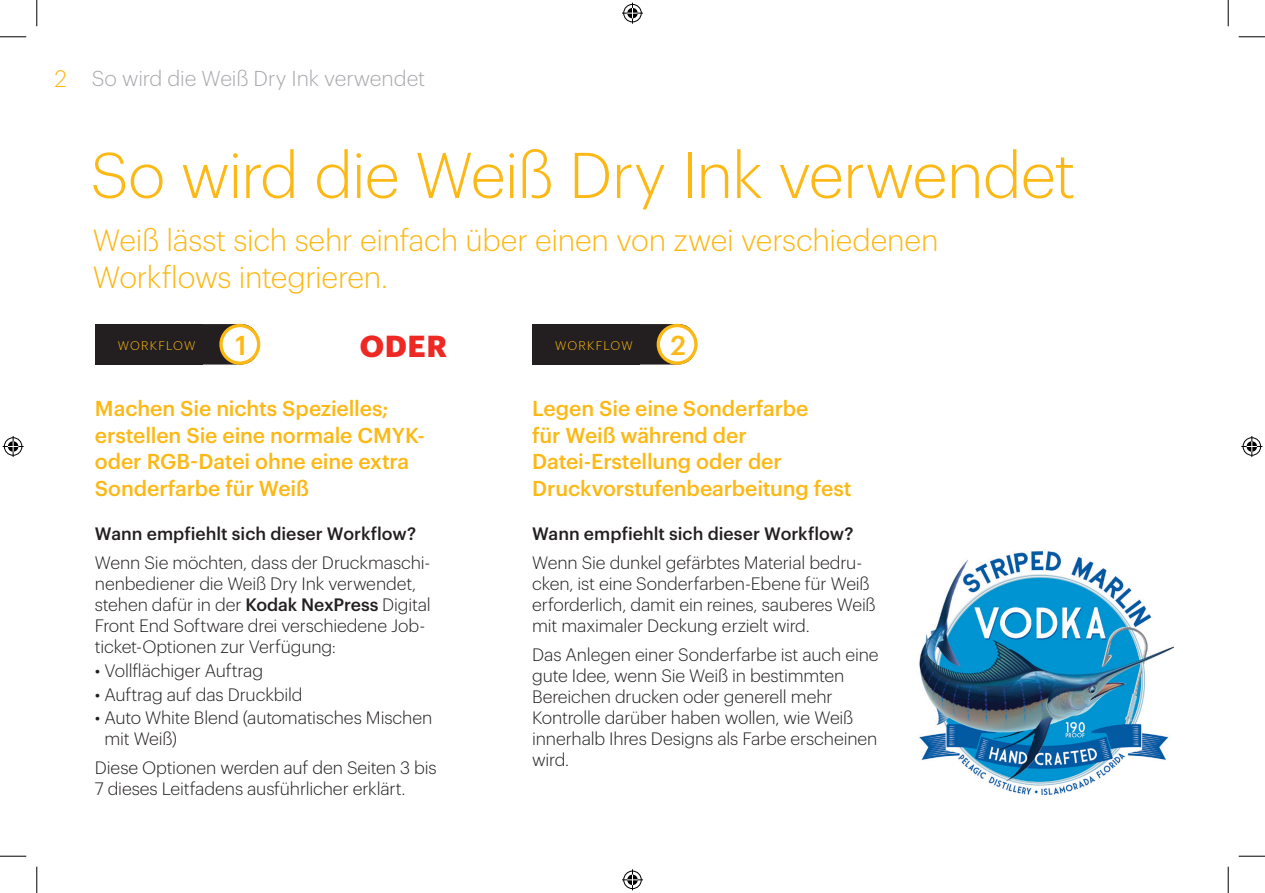
<style>
.page{position:relative;width:1265px;height:893px;background:#fff}
.page>*{position:absolute;margin:0;border:0;box-sizing:border-box;transform-origin:0 0}
.t1{font:300 63px "Graphik";letter-spacing:-.015em;color:#fcb814}
.t2{font:300 29.93px/36.6px "Graphik";letter-spacing:-.005em;color:#fcb814}
.t3{font:700 29.75px "Graphik";color:#ee2823}
.t4{font:500 26.78px "Graphik";color:#fcb814}
.t5{font:500 21px/26.8px "Graphik";letter-spacing:-.005em;color:#fcb814}
.t6{font:300 21px "Graphik";letter-spacing:-.01em;color:#a8a9ad}
.t7{font:300 17.5px/21px "Graphik";letter-spacing:-.005em;color:#231f20}
.t8{font:500 17.5px "Graphik";color:#231f20}
.t9{font:300 12.25px "Graphik";letter-spacing:.09em;color:#fcb814}
.s1{font-size:23.28px;color:#fcb814}
.s2{font-weight:500}
</style>
<div class="page">
<div style="left:95px;top:324px;width:107px;height:40px;background:#231f20"></div>
<div style="left:146px;top:324px;width:112px;height:40px;background:#231f20;border-radius:18px"></div>
<div style="left:221px;top:325px;width:37px;height:38px;background:#fff;border-radius:50%"></div>
<div style="left:219px;top:323px;width:41px;height:41px;border:3px solid #fcb814;border-radius:50%"></div>
<div style="left:532px;top:324px;width:107px;height:40px;background:#231f20"></div>
<div style="left:582px;top:324px;width:113px;height:40px;background:#231f20;border-radius:18px"></div>
<div style="left:658px;top:325px;width:37px;height:38px;background:#fff;border-radius:50%"></div>
<div style="left:656px;top:323px;width:41px;height:41px;border:3px solid #fcb814;border-radius:50%"></div>
<img style="left:919px;top:551px;width:253px;height:242px">
<svg style="left:0;top:36px;width:26px;height:1px"></svg>
<svg style="left:1238px;top:36px;width:26px;height:1px"></svg>
<svg style="left:0;top:855px;width:26px;height:1px"></svg>
<svg style="left:1238px;top:855px;width:26px;height:1px"></svg>
<svg style="left:36px;top:0;width:1px;height:26px"></svg>
<svg style="left:36px;top:866px;width:1px;height:26px"></svg>
<svg style="left:1227px;top:0;width:1px;height:26px"></svg>
<svg style="left:1227px;top:866px;width:1px;height:26px"></svg>
<svg style="left:622px;top:3px;width:21px;height:21px"></svg>
<svg style="left:622px;top:869px;width:21px;height:20px"></svg>
<svg style="left:3px;top:436px;width:21px;height:21px"></svg>
<svg style="left:1241px;top:436px;width:20px;height:21px"></svg>
<p class="t6" style="left:55px;top:63px;width:372px"><span class="s1">2</span> So wird die Weiß Dry Ink verwendet</p>
<h1 class="t1" style="left:91px;top:129px;width:986px">So wird die Weiß Dry Ink verwendet</h1>
<h2 class="t2" style="left:93px;top:219px;width:846px">Weiß lässt sich sehr einfach über einen von zwei verschiedenen<br>Workflows integrieren.</h2>
<p class="t9" style="left:118px;top:336px;width:79px">WORKFLOW</p>
<h3 class="t4" style="left:235px;top:325px;width:13px">1</h3>
<h3 class="t3" style="left:359px;top:323px;width:89px">ODER</h3>
<p class="t9" style="left:555px;top:336px;width:79px">WORKFLOW</p>
<h3 class="t4" style="left:670px;top:325px;width:17px">2</h3>
<p class="t5" style="left:95px;top:393px;width:331px">Machen Sie nichts Spezielles; erstellen Sie eine normale CMYK&shy;oder RGB-Datei ohne eine extra<br>Sonderfarbe für Weiß</p>
<p class="t8" style="left:95px;top:520px;width:323px">Wann empfiehlt sich dieser Workflow?</p>
<p class="t7" style="left:95px;top:550px;width:337px">Wenn Sie möchten, dass der Druckmaschi&shy;nenbediener die Weiß Dry Ink verwendet, stehen dafür in der <span class="s2">Kodak NexPress</span> Digital Front End Software drei verschiedene Job&shy;ticket-Optionen zur Verfügung:</p>
<p class="t7" style="left:95px;top:658px;width:170px">• Vollflächiger Auftrag</p>
<p class="t7" style="left:95px;top:682px;width:209px">• Auftrag auf das Druckbild</p>
<p class="t7" style="left:104px;top:705px;width:329px;text-indent:-10px">• Auto White Blend (automatisches Mischen mit Weiß)</p>
<p class="t7" style="left:95px;top:755px;width:343px">Diese Optionen werden auf den Seiten 3 bis<br>7 dieses Leitfadens ausführlicher erklärt.</p>
<p class="t5" style="left:532px;top:393px;width:321px">Legen Sie eine Sonderfarbe<br>für Weiß während der<br>Datei-Erstellung oder der<br>Druckvorstufenbearbeitung fest</p>
<p class="t8" style="left:532px;top:520px;width:323px">Wann empfiehlt sich dieser Workflow?</p>
<p class="t7" style="left:532px;top:550px;width:345px">Wenn Sie dunkel gefärbtes Material bedru&shy;cken, ist eine Sonderfarben-Ebene für Weiß erforderlich, damit ein reines, sauberes Weiß mit maximaler Deckung erzielt wird.</p>
<p class="t7" style="left:532px;top:642px;width:348px">Das Anlegen einer Sonderfarbe ist auch eine gute Idee, wenn Sie Weiß in bestimmten Bereichen drucken oder generell mehr Kontrolle darüber haben wollen, wie Weiß innerhalb Ihres Designs als Farbe erscheinen wird.</p>
</div>
